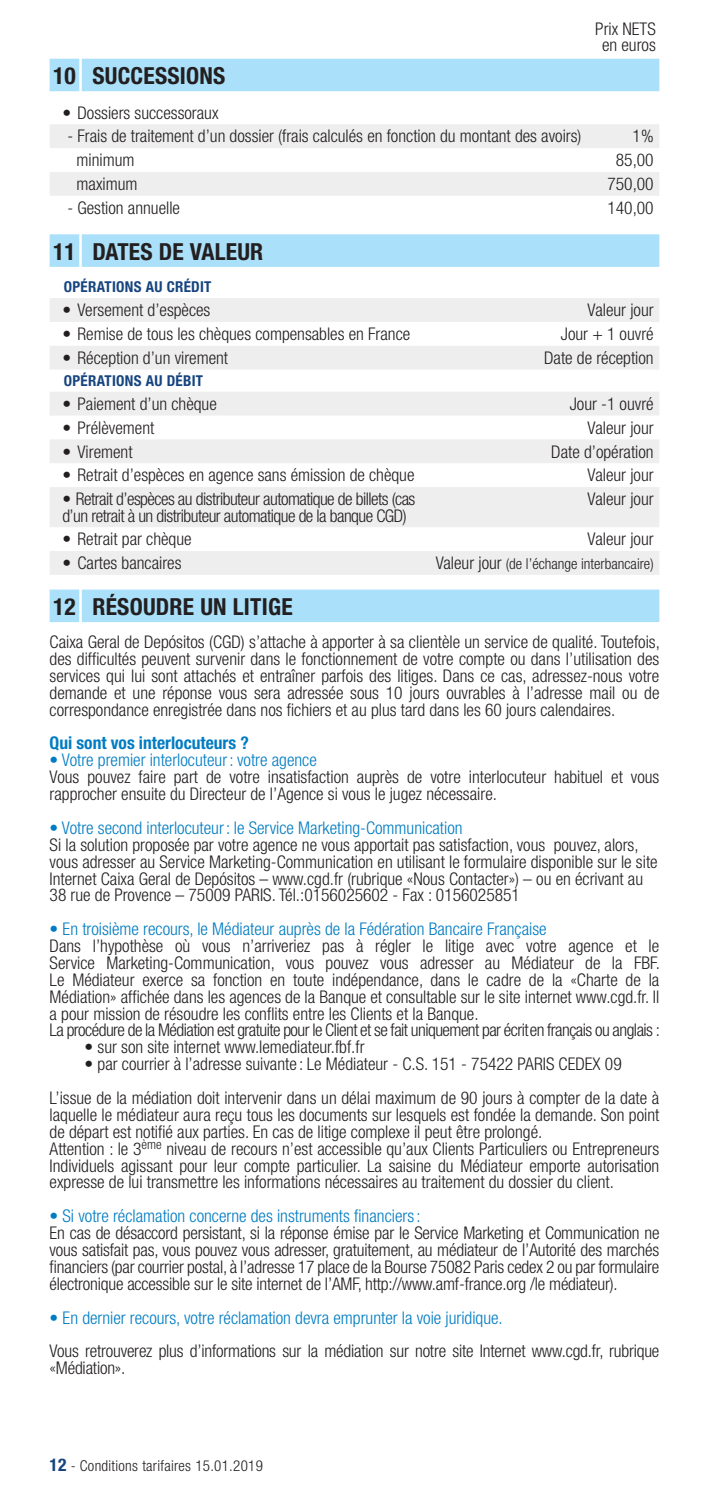
<style>
.page{position:relative;width:709px;height:1489px;background:#fff}
.page>*{position:absolute;margin:0;border:0;box-sizing:border-box;transform-origin:0 0}
.t1{font:700 condensed 23.5px "Helvetica Neue LT Std";letter-spacing:.01em;color:#231f20}
.t2{font:300 condensed 17.5px/16.8px "Helvetica Neue LT Std";color:#231f20}
.t3{font:300 condensed 17.5px "Helvetica Neue LT Std";color:#007cc2}
.t4{font:300 condensed 17.5px/16.2px "Helvetica Neue LT Std";letter-spacing:-.03em;color:#231f20}
.t5{font:700 condensed 17.5px "Helvetica Neue LT Std";color:#007cc2}
.t6{font:300 condensed 15px "Helvetica Neue LT Std";color:#231f20}
.t7{font:700 condensed 15px "Helvetica Neue LT Std";letter-spacing:.02em;color:#16447f}
.t8{font:300 condensed 15px "Helvetica Neue LT Std";letter-spacing:.02em;color:#231f20}
.s1{font-size:17.5px}
.s2{font-weight:700;font-size:17.5px;color:#16447f}
</style>
<div class="page">
<div style="left:50px;top:59px;width:29px;height:32px;background:#aae0f9"></div>
<div style="left:82px;top:59px;width:577px;height:32px;background:#aae0f9"></div>
<svg style="left:50px;top:124px;width:609px;height:72px;fill:#eeeeef"></svg>
<div style="left:50px;top:234px;width:29px;height:33px;background:#aae0f9"></div>
<div style="left:82px;top:234px;width:577px;height:33px;background:#aae0f9"></div>
<svg style="left:50px;top:298px;width:609px;height:71px;fill:#eeeeef"></svg>
<svg style="left:50px;top:392px;width:609px;height:183px;fill:#eeeeef"></svg>
<div style="left:50px;top:589px;width:29px;height:33px;background:#aae0f9"></div>
<div style="left:82px;top:589px;width:577px;height:33px;background:#aae0f9"></div>
<p class="t2" style="left:595px;top:21px;width:62px;text-align:center">Prix NETS en euros</p>
<h1 class="t1" style="left:53px;top:62px;width:172px">10 Successions</h1>
<p class="t2" style="left:62px;top:104px;width:158px">• Dossiers successoraux</p>
<p class="t2" style="left:67px;top:128px;width:515px">- Frais de traitement d’un dossier (frais calculés en fonction du montant des avoirs)</p>
<p class="t2" style="left:632px;top:128px;width:23px">1%</p>
<p class="t2" style="left:77px;top:151px;width:59px">minimum</p>
<p class="t2" style="left:616px;top:151px;width:39px">85,00</p>
<p class="t2" style="left:77px;top:175px;width:62px">maximum</p>
<p class="t2" style="left:607px;top:175px;width:48px">750,00</p>
<p class="t2" style="left:67px;top:199px;width:114px">- Gestion annuelle</p>
<p class="t2" style="left:607px;top:199px;width:48px">140,00</p>
<h1 class="t1" style="left:53px;top:237px;width:212px">11 Dates de valeur</h1>
<p class="t7" style="left:64px;top:278px;width:149px">Opérations au crédit</p>
<p class="t2" style="left:62px;top:301px;width:149px">• Versement d’espèces</p>
<p class="t2" style="left:587px;top:301px;width:68px">Valeur jour</p>
<p class="t2" style="left:62px;top:325px;width:349px">• Remise de tous les chèques compensables en France</p>
<p class="t2" style="left:561px;top:325px;width:94px">Jour + 1 ouvré</p>
<p class="t2" style="left:62px;top:349px;width:167px">• Réception d’un virement</p>
<p class="t2" style="left:544px;top:349px;width:111px">Date de réception</p>
<p class="t7" style="left:64px;top:371px;width:141px">Opérations au débit</p>
<p class="t2" style="left:62px;top:395px;width:156px">• Paiement d’un chèque</p>
<p class="t2" style="left:570px;top:395px;width:85px">Jour -1 ouvré</p>
<p class="t2" style="left:62px;top:419px;width:93px">• Prélèvement</p>
<p class="t2" style="left:587px;top:419px;width:68px">Valeur jour</p>
<p class="t2" style="left:62px;top:443px;width:72px">• Virement</p>
<p class="t2" style="left:551px;top:443px;width:104px">Date d’opération</p>
<p class="t2" style="left:62px;top:466px;width:353px">• Retrait d’espèces en agence sans émission de chèque</p>
<p class="t2" style="left:587px;top:466px;width:68px">Valeur jour</p>
<p class="t4" style="left:62px;top:491px;width:354px">• Retrait d’espèces au distributeur automatique de billets (cas d’un retrait à un distributeur automatique de la banque CGD)</p>
<p class="t2" style="left:587px;top:490px;width:68px">Valeur jour</p>
<p class="t2" style="left:62px;top:530px;width:131px">• Retrait par chèque</p>
<p class="t2" style="left:587px;top:530px;width:68px">Valeur jour</p>
<p class="t2" style="left:62px;top:554px;width:121px">• Cartes bancaires</p>
<p class="t6" style="left:435px;top:555px;width:219px"><span class="s1">Valeur jour</span> (de l’échange interbancaire)</p>
<h1 class="t1" style="left:53px;top:592px;width:241px">12 Résoudre un litige</h1>
<p class="t2" style="left:50px;top:633px;width:612px;text-align:justify">Caixa Geral de Depósitos (CGD) s’attache à apporter à sa clientèle un service de qualité. Toutefois, des difficultés peuvent survenir dans le fonctionnement de votre compte ou dans l’utilisation des services qui lui sont attachés et entraîner parfois des litiges. Dans ce cas, adressez-nous votre demande et une réponse vous sera adressée sous 10 jours ouvrables à l’adresse mail ou de correspondance enregistrée dans nos fichiers et au plus tard dans les 60 jours calendaires.</p>
<p class="t5" style="left:50px;top:732px;width:201px">Qui sont vos interlocuteurs ?</p>
<p class="t3" style="left:50px;top:750px;width:269px">• Votre premier interlocuteur: votre agence</p>
<p class="t2" style="left:50px;top:768px;width:611px">Vous pouvez faire part de votre insatisfaction auprès de votre interlocuteur habituel et vous rapprocher ensuite du Directeur de l’Agence si vous le jugez nécessaire.</p>
<p class="t3" style="left:50px;top:817px;width:414px">• Votre second interlocuteur: le Service Marketing-Communication</p>
<p class="t2" style="left:50px;top:836px;width:609px">Si la solution proposée par votre agence ne vous apportait pas satisfaction, vous pouvez, alors, vous adresser au Service Marketing-Communication en utilisant le formulaire disponible sur le site Internet Caixa Geral de Depósitos – www.cgd.fr (rubrique «Nous Contacter») – ou en écrivant au 38 rue de Provence – 75009 PARIS. Tél.:0156025602 - Fax : 0156025851</p>
<p class="t3" style="left:50px;top:918px;width:498px">• En troisième recours, le Médiateur auprès de la Fédération Bancaire Française</p>
<p class="t2" style="left:50px;top:937px;width:612px">Dans l’hypothèse où vous n’arriveriez pas à régler le litige avec votre agence et le Service Marketing-Communication, vous pouvez vous adresser au Médiateur de la FBF.<br>Le Médiateur exerce sa fonction en toute indépendance, dans le cadre de la «Charte de la Médiation» affichée dans les agences de la Banque et consultable sur le site internet www.cgd.fr. Il a pour mission de résoudre les conflits entre les Clients et la Banque.<br>La procédure de la Médiation est gratuite pour le Client et se fait uniquement par écriten français ou anglais :</p>
<p class="t2" style="left:85px;top:1038px;width:281px">• sur son site internet www.lemediateur.fbf.fr</p>
<p class="t2" style="left:50px;top:1046px;width:611px;line-height:33.8px;text-align:center">• par courrier à l’adresse suivante : Le Médiateur - C.S. 151 - 75422 PARIS CEDEX 09<br>L’issue de la médiation doit intervenir dans un délai maximum de 90 jours à compter de la date à</p>
<p class="t2" style="left:50px;top:1105px;width:611px">laquelle le médiateur aura reçu tous les documents sur lesquels est fondée la demande. Son point de départ est notifié aux parties. En cas de litige complexe il peut être prolongé.<br>Attention : le 3<sup>ème</sup> niveau de recours n’est accessible qu’aux Clients Particuliers ou Entrepreneurs Individuels agissant pour leur compte particulier. La saisine du Médiateur emporte autorisation expresse de lui transmettre les informations nécessaires au traitement du dossier du client.</p>
<p class="t3" style="left:50px;top:1205px;width:372px">• Si votre réclamation concerne des instruments financiers:</p>
<p class="t2" style="left:50px;top:1224px;width:611px;text-align:justify">En cas de désaccord persistant, si la réponse émise par le Service Marketing et Communication ne vous satisfait pas, vous pouvez vous adresser, gratuitement, au médiateur de l’Autorité des marchés financiers (par courrier postal, à l’adresse 17 place de la Bourse 75082 Paris cedex 2 ou par formulaire électronique accessible sur le site internet de l’AMF, http://www.amf-france.org /le médiateur).</p>
<p class="t3" style="left:50px;top:1307px;width:455px">• En dernier recours, votre réclamation devra emprunter la voie juridique.</p>
<p class="t2" style="left:50px;top:1342px;width:611px">Vous retrouverez plus d’informations sur la médiation sur notre site Internet www.cgd.fr, rubrique «Médiation».</p>
<p class="t8" style="left:50px;top:1456px;width:215px"><span class="s2">12</span> - Conditions tarifaires 15.01.2019</p>
</div>
